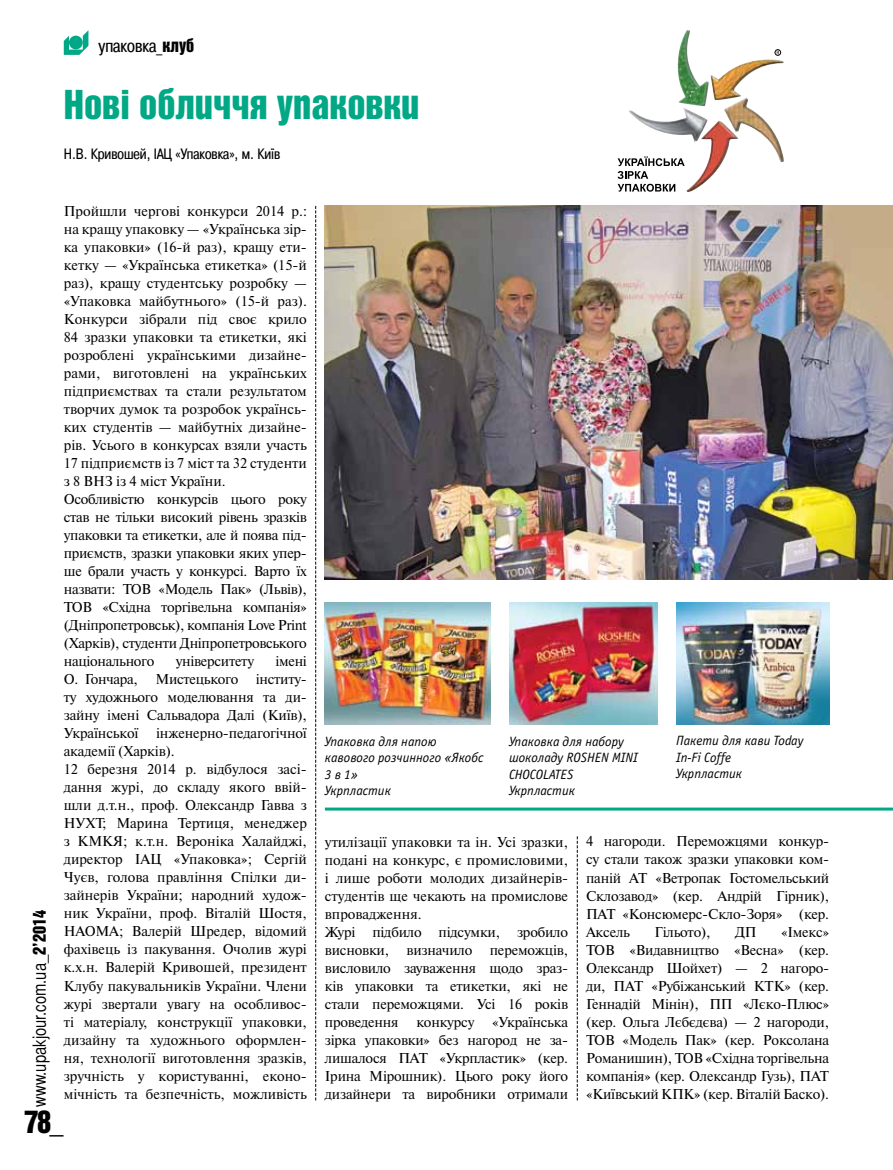
<style>
.page{position:relative;width:893px;height:1170px;background:#fff}
.page>*{position:absolute;margin:0;border:0;box-sizing:border-box;transform-origin:0 0}
.t1{font:40.5px "Bastion Kontrast Alt C";color:#00a886}
.t2{font:31.5px "Bastion Kontrast Alt C";color:#000}
.t3{font:18px "Bastion C";color:#000}
.t4{font:18px "Pragmatica Cond C";color:#000}
.t5{font:15px "Pragmatica Cond C";color:#000}
.t6{font:14.25px/18px "Newton C";color:#000}
.t7{font:14.25px "Newton C";letter-spacing:-.02em;color:#000}
.t8{font:italic 13.5px/16.5px "Officina Sans C";color:#000}
.s1{font-family:"Bastion Kontrast Alt C"}
</style>
<div class="page">
<svg style="left:64px;top:30px;width:24px;height:25px"></svg>
<svg style="left:315px;top:206px;width:1px;height:894px"></svg>
<svg style="left:577px;top:836px;width:1px;height:264px"></svg>
<img style="left:325px;top:206px;width:568px;height:373px">
<img style="left:325px;top:602px;width:166px;height:122px">
<img style="left:509px;top:602px;width:149px;height:122px">
<img style="left:676px;top:602px;width:153px;height:122px">
<img style="left:629px;top:30px;width:155px;height:162px">
<svg style="left:775px;top:49px;width:6px;height:6px"></svg>
<svg style="left:618px;top:156px;width:67px;height:36px"></svg>
<hr style="left:325px;top:807px;width:568px;height:3px;background:#00a886">
<p class="t4" style="left:99px;top:35px;width:97px">упаковка_<span class="s1">клуб</span></p>
<h1 class="t1" style="left:64px;top:84px;width:357px">Нові обличчя упаковки</h1>
<p class="t5" style="left:64px;top:146px;width:218px">Н.В. Кривошей, ІАЦ «Упаковка», м. Київ</p>
<p class="t3" style="left:29px;top:1106px;width:198px;rotate:-90deg">www.upakjour.com.ua_<span class="s1">2’2014</span></p>
<p class="t6" style="left:64px;top:202px;width:245px">Пройшли чергові конкурси 2014 р.: на кращу упаковку — «Українська зір&shy;ка упаковки» (16-й раз), кращу ети&shy;кетку — «Українська етикетка» (15-й раз), кращу студентську розробку — «Упаковка майбутнього» (15-й раз).<br>Конкурси зібрали під своє крило 84 зразки упаковки та етикетки, які розроблені українськими дизайне&shy;рами, виготовлені на українських підприємствах та стали результатом творчих думок та розробок українсь&shy;ких студентів — майбутніх дизайне&shy;рів. Усього в конкурсах взяли участь 17 підприємств із 7 міст та 32 студенти з 8 ВНЗ із 4 міст України.<br>Особливістю конкурсів цього року став не тільки високий рівень зразків упаковки та етикетки, але й поява під&shy;приємств, зразки упаковки яких упер&shy;ше брали участь у конкурсі. Варто їх назвати: ТОВ «Модель Пак» (Львів), ТОВ «Східна торгівельна компанія» (Дніпропетровськ), компанія Love Print (Харків), студенти Дніпропетровського національного</p>
<p class="t6" style="left:64px;top:652px;width:245px;text-indent:212px">імені О. Гончара, Мистецького інститу&shy;ту художнього моделювання та ди&shy;зайну імені Сальвадора Далі (Київ), Української інженерно-педагогічної академії (Харків).<br>12 березня 2014 р. відбулося засі&shy;дання журі, до складу якого ввій&shy;шли д.т.н., проф. Олександр Гавва з НУХТ; Марина Тертиця, менеджер з КМКЯ; к.т.н. Вероніка Халайджі, директор ІАЦ «Упаковка»; Сергій Чуєв, голова правління Спілки ди&shy;зайнерів України; народний худож&shy;ник України, проф. Віталій Шостя, НАОМА; Валерій Шредер, відомий фахівець із пакування. Очолив журі к.х.н. Валерій Кривошей, президент Клубу пакувальників України. Члени журі звертали увагу на особливос&shy;ті матеріалу, конструкції упаковки, дизайну та художнього оформлен&shy;ня, технології виготовлення зразків, зручність у користуванні, еконо&shy;мічність та безпечність, можливість</p>
<p class="t7" style="left:176px;top:653px;width:80px">університету</p>
<p class="t8" style="left:325px;top:733px;width:160px">Упаковка для напою кавового розчинного «Якобс<br>3 в 1»<br>Укрпластик</p>
<p class="t8" style="left:509px;top:733px;width:130px">Упаковка для набору шоколаду ROSHEN MINI<br>CHOCOLATES<br>Укрпластик</p>
<p class="t8" style="left:676px;top:732px;width:129px">Пакети для кави Today<br>In-Fi Coffe<br>Укрпластик</p>
<p class="t6" style="left:325px;top:832px;width:245px">утилізації упаковки та ін. Усі зразки, подані на конкурс, є промисловими, і лише роботи молодих дизайнерів&shy;студентів ще чекають на промислове впровадження.<br>Журі підбило підсумки, зробило висновки, визначило переможців, висловило зауваження щодо зраз&shy;ків упаковки та етикетки, які не стали переможцями. Усі 16 років проведення</p>
<p class="t6" style="left:325px;top:1012px;width:245px;text-align:justify;text-indent:167px">«Українська зірка упаковки» без нагород не за&shy;лишалося ПАТ «Укрпластик» (кер.<br>Ірина Мірошник). Цього року його дизайнери та виробники отримали</p>
<p class="t6" style="left:416px;top:1012px;width:60px">конкурсу</p>
<p class="t6" style="left:586px;top:832px;width:245px;text-align:justify">4 нагороди. Переможцями конкур&shy;су стали також зразки упаковки ком&shy;паній АТ «Ветропак Гостомельський Склозавод» (кер. Андрій Гірник), ПАТ «Консюмерс-Скло-Зоря» (кер.<br>Аксель</p>
<p class="t6" style="left:654px;top:922px;width:58px">Гільото),</p>
<p class="t6" style="left:735px;top:922px;width:23px">ДП</p>
<p class="t6" style="left:586px;top:922px;width:245px;text-align:justify;text-indent:195px">«Імекс» ТОВ «Видавництво «Весна» (кер.<br>Олександр Шойхет) — 2 нагоро&shy;ди, ПАТ «Рубіжанський КТК» (кер.<br>Геннадій Мінін), ПП «Лєко-Плюс» (кер. Ольга Лєбєдєва) — 2 нагороди, ТОВ «Модель Пак» (кер. Роксолана Романишин), ТОВ «Східна торгівельна компанія» (кер. Олександр Гузь), ПАТ «Київський КПК» (кер. Віталій Баско).</p>
<h2 class="t2" style="left:25px;top:1105px;width:41px">78_</h2>
</div>
